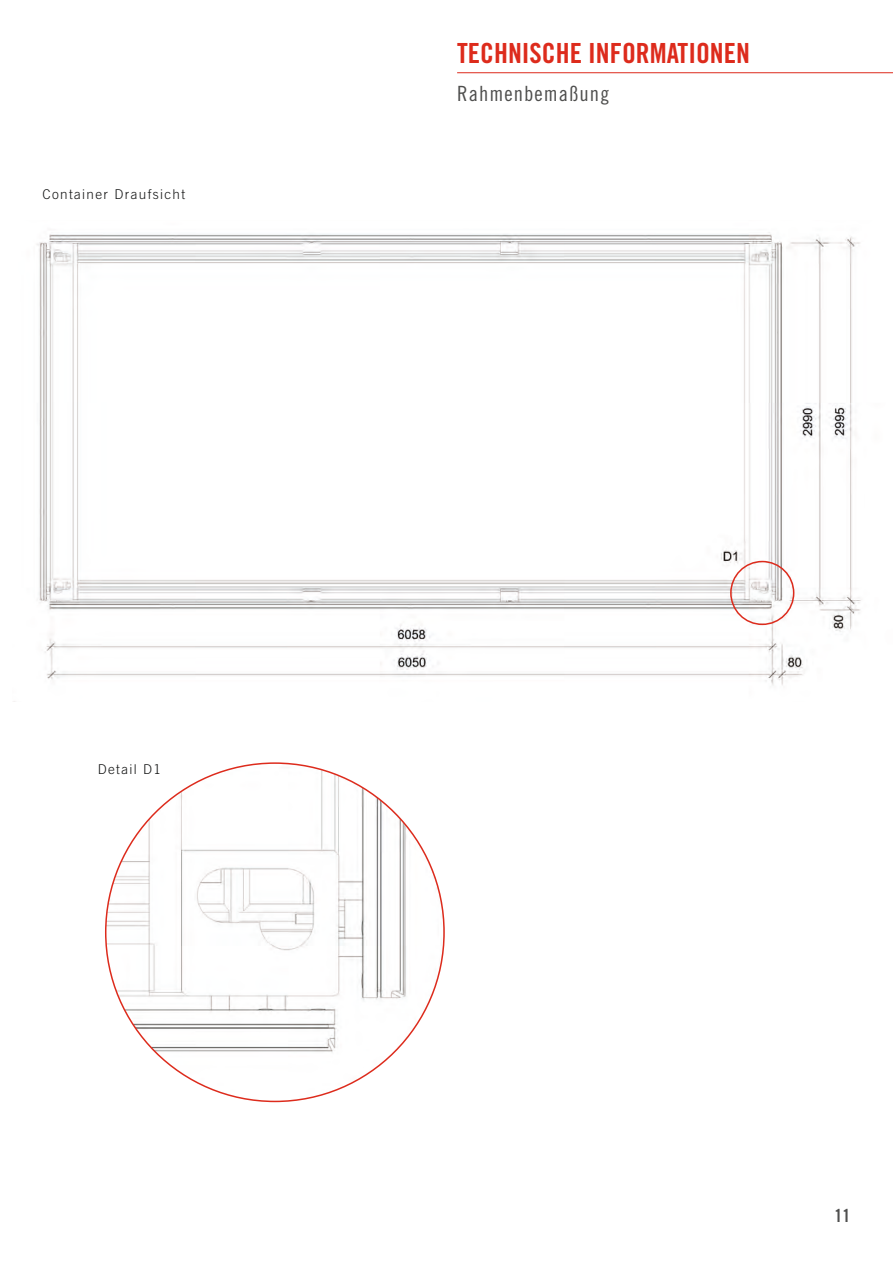
<style>
.page{position:relative;width:893px;height:1263px;background:#fff}
.page>*{position:absolute;margin:0;border:0;box-sizing:border-box;transform-origin:0 0}
.Caption_Headline{font:27.75px "Trade Gothic LT Pro Bd Cn 20";color:#dd2b1c}
.Sub_Caption_Headline{font:21px "Trade Gothic LT Pro Cn 18";letter-spacing:.05em;color:#4e4e4d}
.t1{font:18px "Trade Gothic LT Pro Bd Cn 20";color:#4e4e4d}
.Small_Print{font:300 13.5px "Trade Gothic LT Pro";letter-spacing:.1em;color:#151616}
</style>
<div class="page">
<hr style="left:457px;top:72px;width:436px;height:1px;background:#dd2b1c">
<img style="left:13px;top:232px;width:848px;height:470px">
<div style="left:730px;top:561px;width:64px;height:64px;border:2px solid #dd2b1c;border-radius:50%"></div>
<img style="left:106px;top:763px;width:338px;height:338px;border-radius:169px">
<p class="Small_Print" style="left:43px;top:186px;width:144px">Container Draufsicht</p>
<p class="Small_Print" style="left:98px;top:761px;width:65px">Detail D1</p>
<p class="Caption_Headline" style="left:457px;top:36px;width:294px">TECHNISCHE INFORMATIONEN</p>
<p class="Sub_Caption_Headline" style="left:457px;top:81px;width:154px">Rahmenbemaßung</p>
<h3 class="t1" style="left:834px;top:1205px;width:17px">11</h3>
</div>
